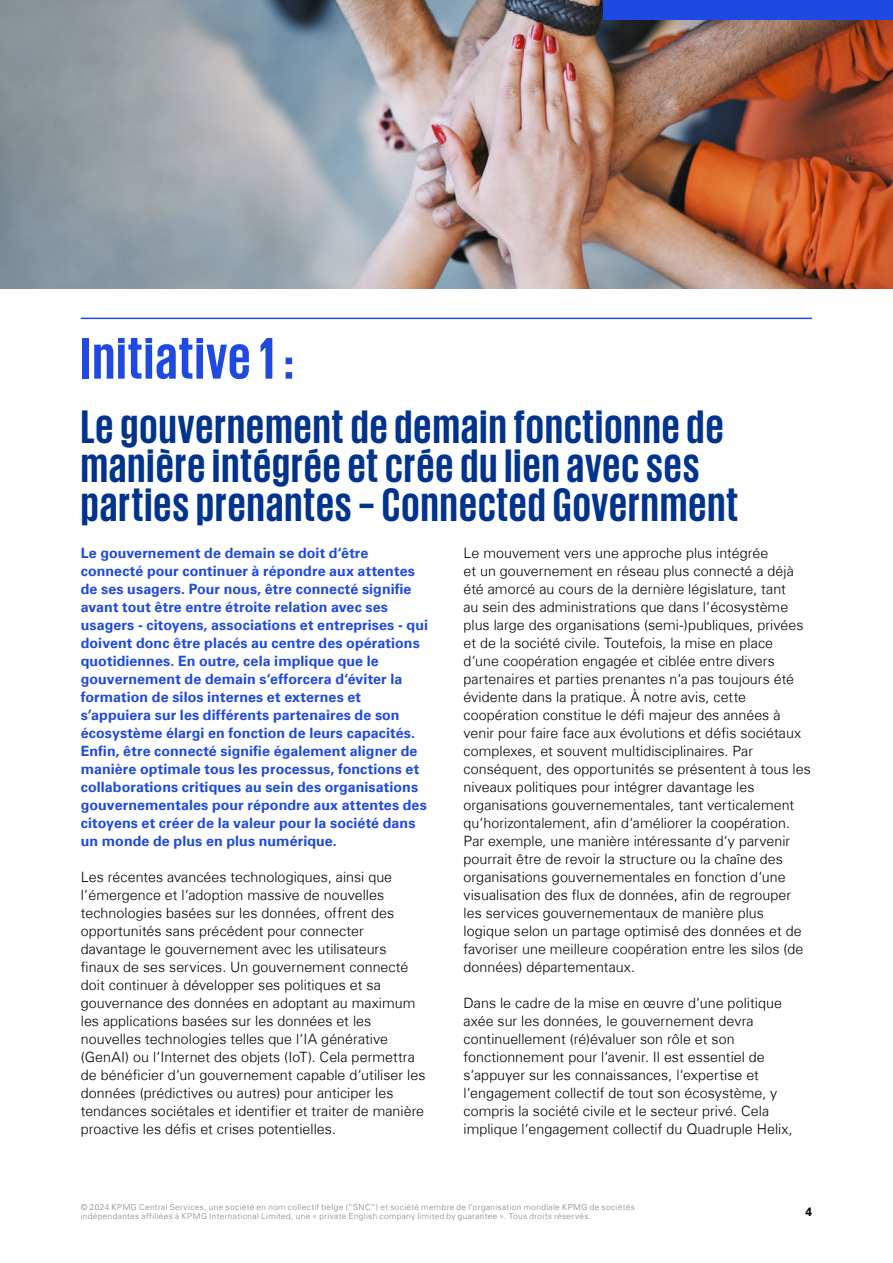
<style>
.page{position:relative;width:893px;height:1263px;background:#fff}
.page>*{position:absolute;margin:0;border:0;box-sizing:border-box;transform-origin:0 0}
.t1{font:700 60px "KPMG";letter-spacing:.02em;color:#1e49e2}
.t2{font:700 48px/39px "KPMG";letter-spacing:.025em;color:#00338d}
.t3{font:300 14.25px/18px "Universfor KPMG";color:#000}
.t4{font:700 14.25px/18px "Universfor KPMG";letter-spacing:.005em;color:#1e49e2}
.t5{font:700 12px "Universfor KPMG";color:#000}
.t6{font:300 8.25px/9px "Universfor KPMG";letter-spacing:.045em;color:#808285}
</style>
<div class="page">
<hr style="left:81px;top:318px;width:731px;height:1px;background:#1e49e2">
<img style="left:0;top:0;width:893px;height:288px">
<div style="left:604px;top:0;width:289px;height:19px;background:#1e49e2"></div>
<h1 class="t1" style="left:81px;top:328px;width:215px">Initiative 1 :</h1>
<h2 class="t2" style="left:81px;top:406px;width:659px">Le gouvernement de demain fonctionne de manière intégrée et crée du lien avec ses parties prenantes – Connected Government</h2>
<p class="t4" style="left:81px;top:544px;width:349px">Le gouvernement de demain se doit d‘être connecté pour continuer à répondre aux attentes de ses usagers. Pour nous, être connecté signifie avant tout être entre étroite relation avec ses usagers - citoyens, associations et entreprises - qui doivent donc être placés au centre des opérations quotidiennes. En outre, cela implique que le gouvernement de demain s‘efforcera d‘éviter la formation de silos internes et externes et s’appuiera sur les différents partenaires de son écosystème élargi en fonction de leurs capacités.<br>Enfin, être connecté signifie également aligner de manière optimale tous les processus, fonctions et collaborations critiques au sein des organisations gouvernementales pour répondre aux attentes des citoyens et créer de la valeur pour la société dans un monde de plus en plus numérique.</p>
<p class="t3" style="left:81px;top:868px;width:346px">Les récentes avancées technologiques, ainsi que l‘émergence et l‘adoption massive de nouvelles technologies basées sur les données, offrent des opportunités sans précédent pour connecter davantage le gouvernement avec les utilisateurs finaux de ses services. Un gouvernement connecté doit continuer à développer ses politiques et sa gouvernance des données en adoptant au maximum les applications basées sur les données et les nouvelles technologies telles que l‘IA générative (GenAI) ou l‘Internet des objets (IoT). Cela permettra de bénéficier d‘un gouvernement capable d‘utiliser les données (prédictives ou autres) pour anticiper les tendances sociétales et identifier et traiter de manière proactive les défis et crises potentielles.</p>
<p class="t3" style="left:463px;top:544px;width:349px">Le mouvement vers une approche plus intégrée<br>et un gouvernement en réseau plus connecté a déjà été amorcé au cours de la dernière législature, tant<br>au sein des administrations que dans l‘écosystème plus large des organisations (semi-)publiques, privées et de la société civile. Toutefois, la mise en place d‘une coopération engagée et ciblée entre divers partenaires et parties prenantes n‘a pas toujours été évidente dans la pratique. À notre avis, cette coopération constitue le défi majeur des années à venir pour faire face aux évolutions et défis sociétaux complexes, et souvent multidisciplinaires. Par conséquent, des opportunités se présentent à tous les niveaux politiques pour intégrer davantage les organisations gouvernementales, tant verticalement qu‘horizontalement, afin d‘améliorer la coopération.<br>Par exemple, une manière intéressante d‘y parvenir pourrait être de revoir la structure ou la chaîne des organisations gouvernementales en fonction d‘une visualisation des flux de données, afin de regrouper les services gouvernementaux de manière plus logique selon un partage optimisé des données et de favoriser une meilleure coopération entre les silos (de données) départementaux.</p>
<p class="t3" style="left:463px;top:994px;width:331px">Dans le cadre de la mise en œuvre d‘une politique axée sur les données, le gouvernement devra continuellement (ré)évaluer son rôle et son fonctionnement pour l‘avenir. Il est essentiel de s‘appuyer sur les connaissances, l‘expertise et l‘engagement collectif de tout son écosystème, y compris la société civile et le secteur privé. Cela implique l‘engagement collectif du Quadruple Helix,</p>
<p class="t6" style="left:81px;top:1203px;width:555px">© 2024 KPMG Central Services, une société en nom collectif belge (“SNC”) et société membre de l’organisation mondiale KPMG de sociétés indépendantes affiliées à KPMG International Limited, une « private English company limited by guarantee ». Tous droits réservés.</p>
<p class="t5" style="left:805px;top:1205px;width:8px">4</p>
</div>
